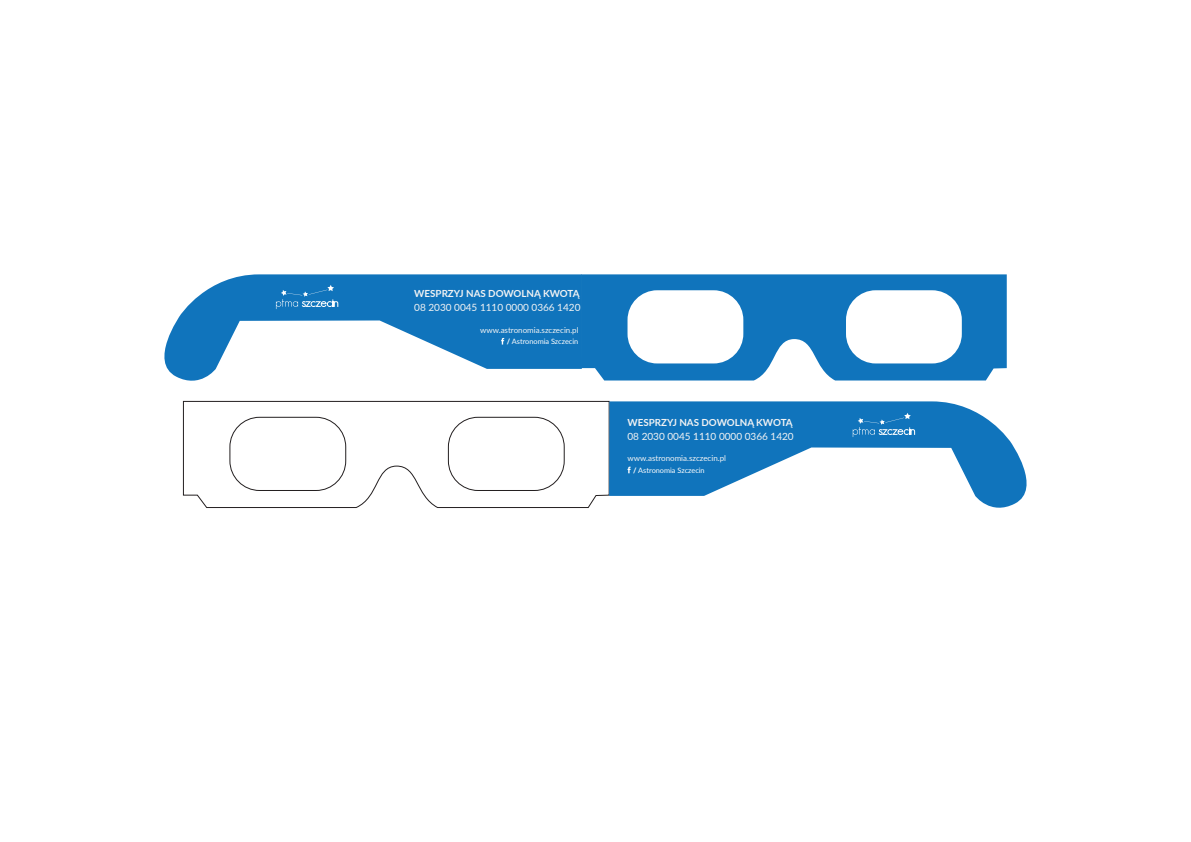
<style>
.page{position:relative;width:1191px;height:842px;background:#fff}
.page>*{position:absolute;margin:0;border:0;box-sizing:border-box;transform-origin:0 0}
.t1{font:10px "Lato";color:#f2f3f4}
.t2{font:700 9.8px "Lato";color:#f2f3f4}
.t3{font:8px "Lato";color:#f2f3f4}
.t4{font:7.4px "Lato";color:#fff}
.s1{font-weight:800}
</style>
<div class="page">
<svg style="left:582px;top:274px;width:424px;height:106px;background:#247fc1"></svg>
<div style="left:846px;top:290px;width:115px;height:73px;background:#fff;border-radius:30px"></div>
<div style="left:627px;top:290px;width:116px;height:73px;background:#fff;border-radius:30px"></div>
<svg style="left:164px;top:274px;width:418px;height:107px;fill:#1074bc"></svg>
<svg style="left:276px;top:285px;width:62px;height:24px"></svg>
<svg style="left:183px;top:401px;width:426px;height:107px"></svg>
<div style="left:448px;top:417px;width:116px;height:73px;background:#fff;border-radius:30px"></div>
<div style="left:448px;top:417px;width:116px;height:74px;border:1px solid #231f20;border-radius:30px"></div>
<div style="left:230px;top:417px;width:116px;height:73px;background:#fff;border-radius:30px"></div>
<div style="left:230px;top:417px;width:116px;height:74px;border:1px solid #231f20;border-radius:30px"></div>
<svg style="left:609px;top:401px;width:418px;height:107px;fill:#1074bc"></svg>
<svg style="left:852px;top:413px;width:63px;height:24px;background:#2f86c4"></svg>
<svg style="left:501px;top:338px;width:3px;height:7px"></svg>
<svg style="left:627px;top:467px;width:3px;height:6px"></svg>
<p class="t2" style="left:414px;top:287px;width:167px">WESPRZYJ NAS DOWOLNĄ KWOTĄ</p>
<p class="t1" style="left:414px;top:300px;width:168px">08 2030 0045 1110 0000 0366 1420</p>
<p class="t3" style="left:480px;top:324px;width:100px">www.astronomia.szczecin.pl</p>
<p class="t4" style="left:506px;top:336px;width:73px"><span class="s1">/</span> Astronomia Szczecin</p>
<p class="t2" style="left:627px;top:416px;width:167px">WESPRZYJ NAS DOWOLNĄ KWOTĄ</p>
<p class="t1" style="left:627px;top:429px;width:168px">08 2030 0045 1110 0000 0366 1420</p>
<p class="t3" style="left:627px;top:452px;width:100px">www.astronomia.szczecin.pl</p>
<p class="t4" style="left:633px;top:465px;width:73px"><span class="s1">/</span> Astronomia Szczecin</p>
</div>
